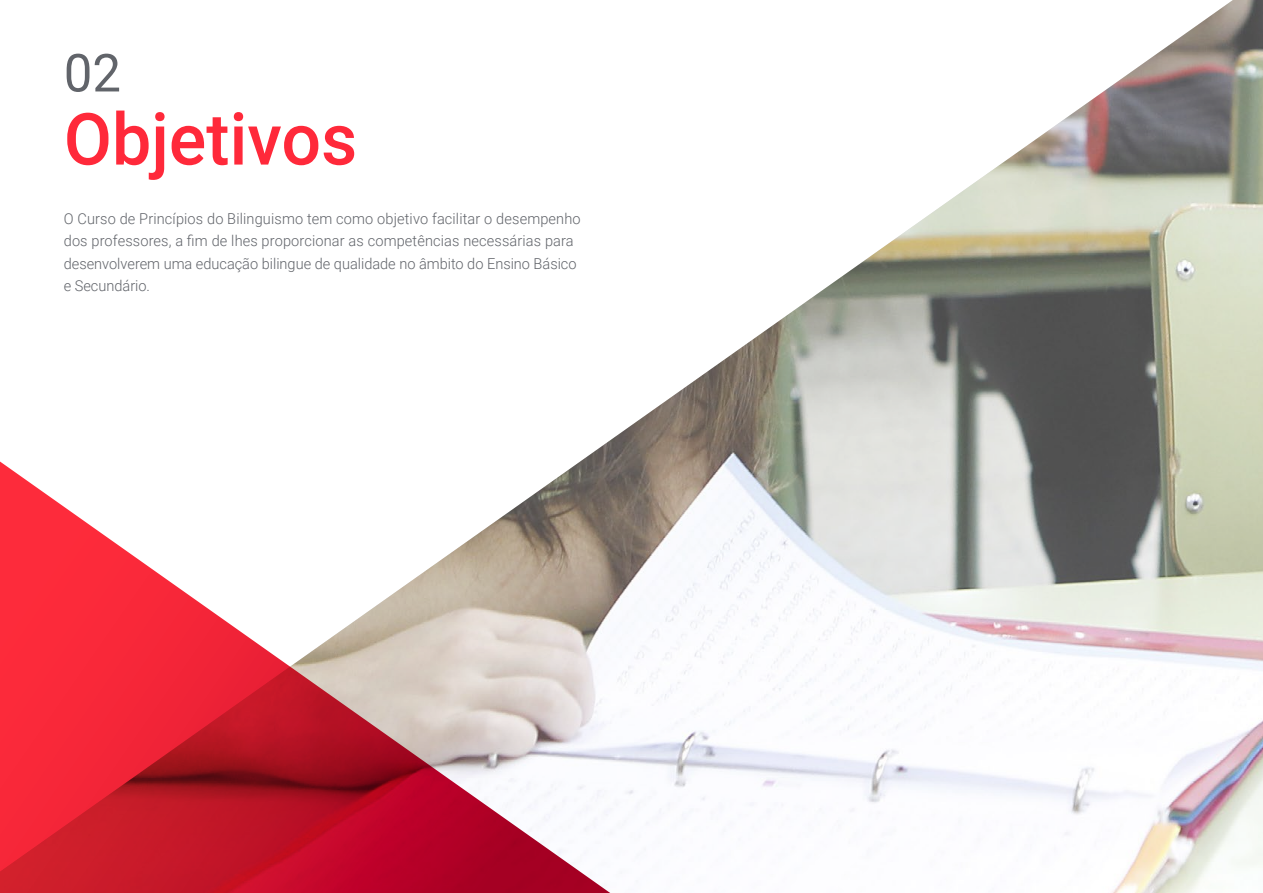
<style>
.page{position:relative;width:1263px;height:893px;background:#fff}
.page>*{position:absolute;margin:0;border:0;box-sizing:border-box;transform-origin:0 0}
.t1{font:500 72px "Roboto";color:#ff293a}
.t2{font:52.5px "Roboto";color:#61646a}
.t3{font:300 15px/22.5px "Roboto";letter-spacing:.01em;color:#61646a}
</style>
<div class="page">
<img style="left:602px;top:0;width:661px;height:893px">
<svg style="left:0;top:446px;width:640px;height:447px"></svg>
<h2 class="t2" style="left:64px;top:36px;width:59px">02</h2>
<h1 class="t1" style="left:64px;top:89px;width:295px">Objetivos</h1>
<p class="t3" style="left:64px;top:207px;width:518px">O Curso de Princípios do Bilinguismo tem como objetivo facilitar o desempenho dos professores, a fim de lhes proporcionar as competências necessárias para desenvolverem uma educação bilingue de qualidade no âmbito do Ensino Básico e Secundário.</p>
</div>
